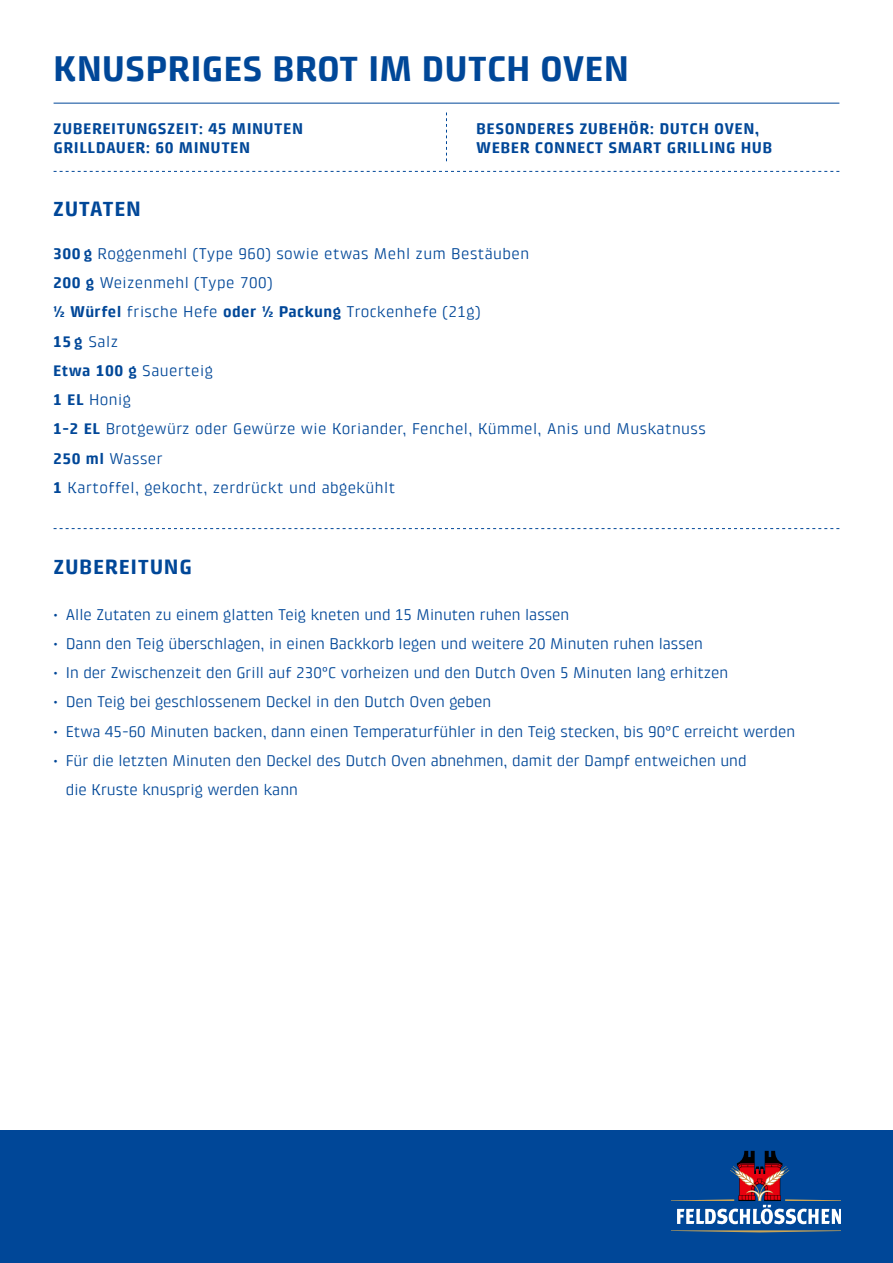
<style>
.page{position:relative;width:893px;height:1263px;background:#fff}
.page>*{position:absolute;margin:0;border:0;box-sizing:border-box;transform-origin:0 0}
.t1{font:700 36px "Klint Pro";color:#004798}
.t2{font:700 21px "Klint Pro";letter-spacing:.03em;color:#004798}
.t3{font:15.75px/29.2px "Klint Pro";color:#004798}
.t4{font:15.75px/29.2px "Klint Pro";letter-spacing:.03em;color:#004798}
.t5{font:700 15.75px/18.9px "Klint Pro";letter-spacing:.03em;color:#004798}
.s1{font-weight:700}
</style>
<div class="page">
<div style="left:0;top:1130px;width:893px;height:133px;background:#004798"></div>
<svg style="left:54px;top:171px;width:785px;height:1px"></svg>
<hr style="left:54px;top:103px;width:785px;height:1px;background:#004798">
<svg style="left:54px;top:528px;width:785px;height:1px"></svg>
<svg style="left:446px;top:113px;width:1px;height:48px"></svg>
<svg style="left:671px;top:1151px;width:170px;height:81px"></svg>
<h1 class="t1" style="left:53px;top:48px;width:577px">KNUSPRIGES BROT IM DUTCH OVEN</h1>
<p class="t5" style="left:54px;top:120px;width:251px">ZUBEREITUNGSZEIT: 45 MINUTEN<br>GRILLDAUER: 60 MINUTEN</p>
<p class="t5" style="left:476px;top:120px;width:298px">BESONDERES ZUBEHÖR: DUTCH OVEN,<br>WEBER CONNECT SMART GRILLING HUB</p>
<h2 class="t2" style="left:53px;top:197px;width:89px">ZUTATEN</h2>
<p class="t4" style="left:53px;top:239px;width:654px"><span class="s1">300 g</span> Roggenmehl (Type 960) sowie etwas Mehl zum Bestäuben<br><span class="s1">200 g</span> Weizenmehl (Type 700)<br><span class="s1">½ Würfel</span> frische Hefe <span class="s1">oder ½ Packung</span> Trockenhefe (21g)<br><span class="s1">15 g</span> Salz<br><span class="s1">Etwa 100 g</span> Sauerteig<br><span class="s1">1 EL</span> Honig<br><span class="s1">1-2 EL</span> Brotgewürz oder Gewürze wie Koriander, Fenchel, Kümmel, Anis und Muskatnuss <span class="s1">250 ml</span> Wasser<br><span class="s1">1</span> Kartoffel, gekocht, zerdrückt und abgekühlt</p>
<h2 class="t2" style="left:54px;top:555px;width:140px">ZUBEREITUNG</h2>
<p class="t3" style="left:54px;top:599px;width:517px">• Alle Zutaten zu einem glatten Teig kneten und 15 Minuten ruhen lassen</p>
<p class="t3" style="left:54px;top:629px;width:651px">• Dann den Teig überschlagen, in einen Backkorb legen und weitere 20 Minuten ruhen lassen</p>
<p class="t3" style="left:54px;top:658px;width:676px">• In der Zwischenzeit den Grill auf 230°C vorheizen und den Dutch Oven 5 Minuten lang erhitzen</p>
<p class="t3" style="left:54px;top:687px;width:439px">• Den Teig bei geschlossenem Deckel in den Dutch Oven geben</p>
<p class="t3" style="left:54px;top:716px;width:743px">• Etwa 45-60 Minuten backen, dann einen Temperaturfühler in den Teig stecken, bis 90°C erreicht werden</p>
<p class="t3" style="left:66px;top:746px;width:682px;text-indent:-12px">• Für die letzten Minuten den Deckel des Dutch Oven abnehmen, damit der Dampf entweichen und die Kruste knusprig werden kann</p>
</div>
